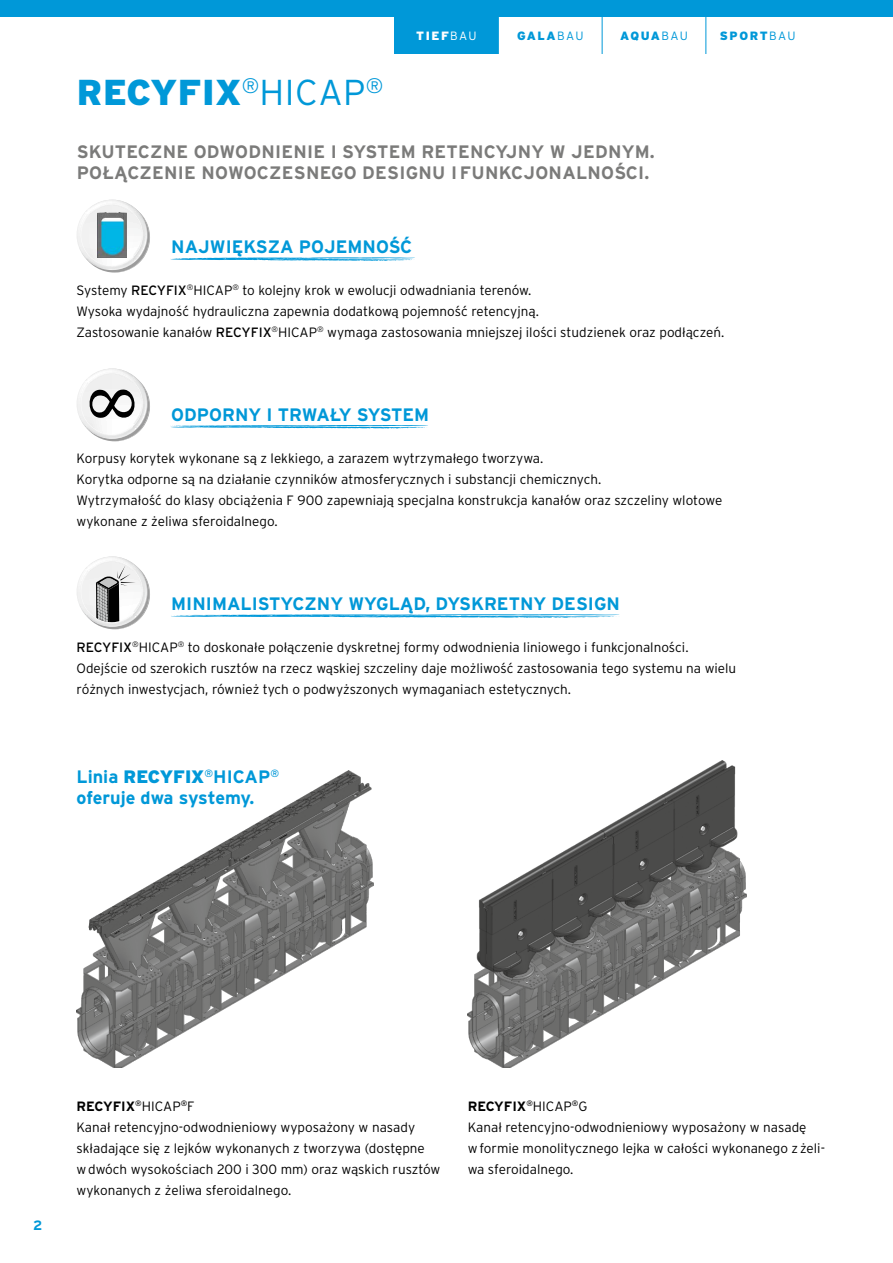
<style>
.page{position:relative;width:893px;height:1263px;background:#fff}
.page>*{position:absolute;margin:0;border:0;box-sizing:border-box;transform-origin:0 0}
.t1{font:900 36px "Interstate Pl";letter-spacing:.015em;color:#0098d8}
.t2{font:700 18px/21px "Interstate Pl";color:#0098d8}
.t3{font:700 18px/21px "Interstate Pl";letter-spacing:.015em;color:#7b7b7a}
.t4{font:300 13.5px/21px "Interstate Pl";color:#000}
.t5{font:700 13.5px "Interstate Pl";color:#0098d8}
.t6{font:900 12px "Interstate Pl";letter-spacing:.125em;color:#0098d8}
.t7{font:900 12px "Interstate Pl";color:#fff}
.s1{font-weight:300}
.s2{font-weight:400}
.s3{font-weight:900}
.s4{font-weight:700}
</style>
<div class="page">
<div style="left:0;top:0;width:893px;height:17px;background:#0098d8"></div>
<div style="left:395px;top:17px;width:103px;height:37px;background:#0098d8"></div>
<hr style="left:705px;top:17px;width:1px;height:37px;background:#0098d8">
<hr style="left:602px;top:17px;width:1px;height:37px;background:#0098d8">
<hr style="left:498px;top:17px;width:1px;height:37px;background:#0098d8">
<img style="left:77px;top:771px;width:296px;height:297px">
<img style="left:468px;top:761px;width:278px;height:307px">
<svg style="left:170px;top:257px;width:245px;height:4px"></svg>
<svg style="left:170px;top:425px;width:258px;height:4px"></svg>
<svg style="left:171px;top:614px;width:449px;height:4px;background:#7fcbec"></svg>
<svg style="left:77px;top:368px;width:73px;height:73px"></svg>
<svg style="left:77px;top:200px;width:73px;height:73px"></svg>
<img style="left:97px;top:212px;width:30px;height:45px">
<svg style="left:77px;top:556px;width:73px;height:73px"></svg>
<h1 class="t1" style="left:77px;top:72px;width:308px">RECYFIX<sup>®</sup><span class="s1">HICAP</span><sup>®</sup></h1>
<p class="t7" style="left:416px;top:29px;width:62px">TIEF<span class="s1">BAU</span></p>
<p class="t6" style="left:517px;top:29px;width:68px">GALA<span class="s1">BAU</span></p>
<p class="t6" style="left:620px;top:29px;width:69px">AQUA<span class="s1">BAU</span></p>
<p class="t6" style="left:720px;top:29px;width:77px">SPORT<span class="s1">BAU</span></p>
<h2 class="t3" style="left:77px;top:141px;width:580px">SKUTECZNE ODWODNIENIE I SYSTEM RETENCYJNY W JEDNYM.<br>POŁĄCZENIE NOWOCZESNEGO DESIGNU I FUNKCJONALNOŚCI.</h2>
<h2 class="t2" style="left:171px;top:236px;width:242px">NAJWIĘKSZA POJEMNOŚĆ</h2>
<p class="t4" style="left:77px;top:279px;width:649px">Systemy <span class="s2">RECYFIX</span><sup>®</sup>HICAP<sup>®</sup> to kolejny krok w ewolucji odwadniania terenów.<br>Wysoka wydajność hydrauliczna zapewnia dodatkową pojemność retencyjną.<br>Zastosowanie kanałów <span class="s2">RECYFIX</span><sup>®</sup>HICAP<sup>®</sup> wymaga zastosowania mniejszej ilości studzienek oraz podłączeń.</p>
<h2 class="t2" style="left:171px;top:404px;width:260px">ODPORNY I TRWAŁY SYSTEM</h2>
<p class="t4" style="left:77px;top:447px;width:647px">Korpusy korytek wykonane są z lekkiego, a zarazem wytrzymałego tworzywa.<br>Korytka odporne są na działanie czynników atmosferycznych i substancji chemicznych.<br>Wytrzymałość do klasy obciążenia F 900 zapewniają specjalna konstrukcja kanałów oraz szczeliny wlotowe wykonane z żeliwa sferoidalnego.</p>
<h2 class="t2" style="left:171px;top:593px;width:450px">MINIMALISTYCZNY WYGLĄD, DYSKRETNY DESIGN</h2>
<p class="t4" style="left:77px;top:636px;width:661px"><span class="s2">RECYFIX</span><sup>®</sup>HICAP<sup>®</sup> to doskonałe połączenie dyskretnej formy odwodnienia liniowego i funkcjonalności.<br>Odejście od szerokich rusztów na rzecz wąskiej szczeliny daje możliwość zastosowania tego systemu na wielu różnych inwestycjach, również tych o podwyższonych wymaganiach estetycznych.</p>
<h2 class="t2" style="left:77px;top:766px;width:204px">Linia <span class="s3">RECYFIX</span><sup>®</sup>HICAP<sup>® </sup>oferuje dwa systemy.</h2>
<p class="t5" style="left:33px;top:1218px;width:11px">2</p>
<p class="t4" style="left:77px;top:1095px;width:365px"><span class="s4">RECYFIX</span><sup>®</sup>HICAP<sup>®</sup>F<br>Kanał retencyjno-odwodnieniowy wyposażony w nasady składające się z lejków wykonanych z tworzywa (dostępne<br>w dwóch wysokościach 200 i 300 mm) oraz wąskich rusztów wykonanych z żeliwa sferoidalnego.</p>
<p class="t4" style="left:468px;top:1095px;width:359px"><span class="s4">RECYFIX</span><sup>®</sup>HICAP<sup>®</sup>G<br>Kanał retencyjno-odwodnieniowy wyposażony w nasadę<br>w formie monolitycznego lejka w całości wykonanego z żeli&shy;wa sferoidalnego.</p>
</div>
